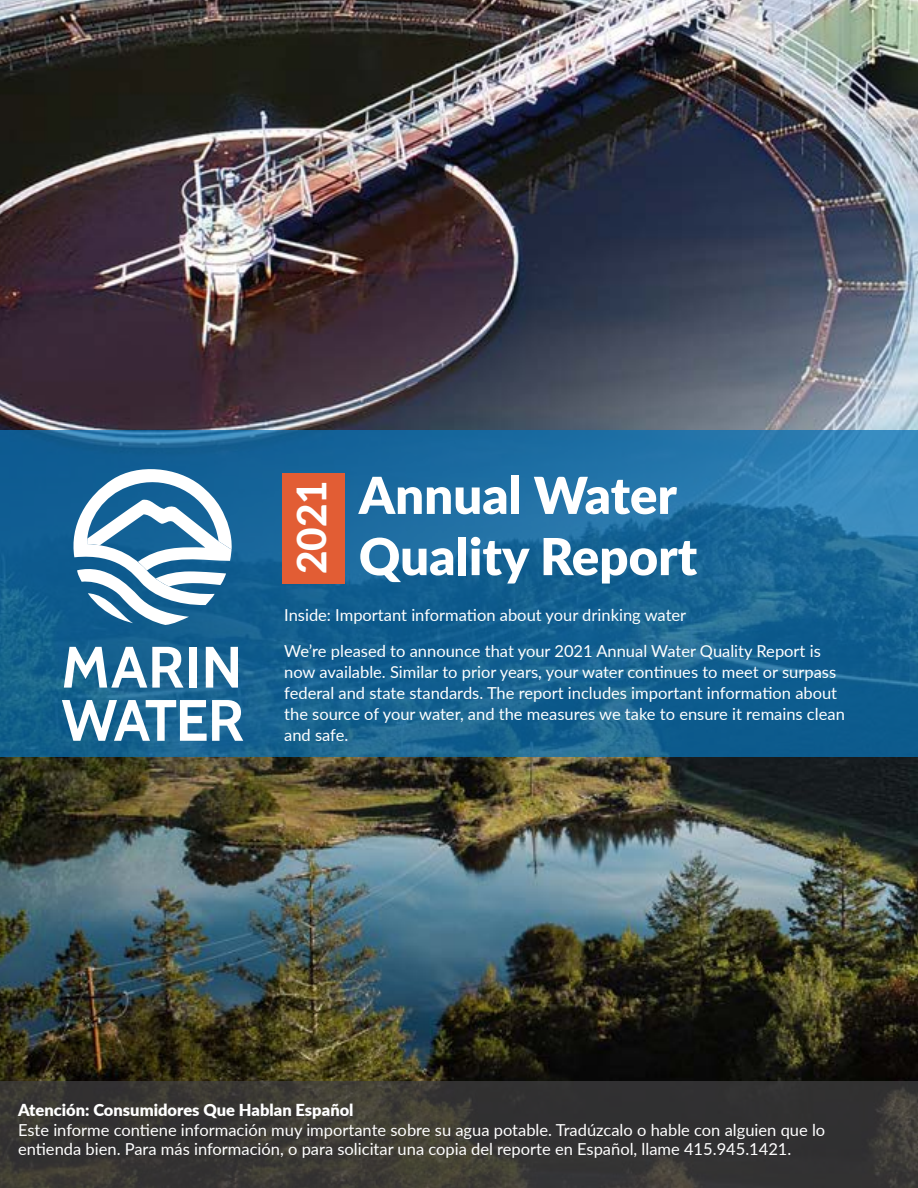
<style>
.page{position:relative;width:918px;height:1188px;background:#fff}
.page>*{position:absolute;margin:0;border:0;box-sizing:border-box;transform-origin:0 0}
.t1{font:900 51px/61.2px "Lato";color:#fff}
.t2{font:800 40.5px "Lato";color:#fff}
.t3{font:16.5px/21px "Lato";color:#fff}
.t4{font:900 16.5px "Lato";color:#fff}
</style>
<div class="page">
<img style="left:0;top:0;width:918px;height:1081px">
<svg style="left:0;top:430px;width:918px;height:328px;background:#196697"></svg>
<div style="left:282px;top:473px;width:63px;height:110px;background:#e25d34"></div>
<svg style="left:69px;top:463px;width:163px;height:162px"></svg>
<svg style="left:64px;top:647px;width:120px;height:41px"></svg>
<div style="left:189px;top:647px;width:8px;height:41px;background:#fff"></div>
<svg style="left:206px;top:647px;width:32px;height:41px"></svg>
<svg style="left:62px;top:700px;width:181px;height:41px"></svg>
<svg style="left:0;top:1081px;width:918px;height:107px;background:#373633"></svg>
<h1 class="t1" style="left:359px;top:462px;width:340px">Annual Water<br>Quality Report</h1>
<p class="t3" style="left:284px;top:596px;width:538px;line-height:36px">Inside: Important information about your drinking water<br>We’re pleased to announce that your 2021 Annual Water Quality Report is</p>
<p class="t3" style="left:284px;top:660px;width:562px">now available. Similar to prior years, your water continues to meet or surpass federal and state standards. The report includes important information about the source of your water, and the measures we take to ensure it remains clean and safe.</p>
<h2 class="t2" style="left:282px;top:574px;width:95px;rotate:-90deg">2021</h2>
<p class="t4" style="left:18px;top:1097px;width:337px">Atención: Consumidores Que Hablan Español</p>
<p class="t3" style="left:18px;top:1119px;width:809px;line-height:19.8px">Este informe contiene información muy importante sobre su agua potable. Tradúzcalo o hable con alguien que lo entienda bien. Para más información, o para solicitar una copia del reporte en Español, llame 415.945.1421.</p>
</div>
